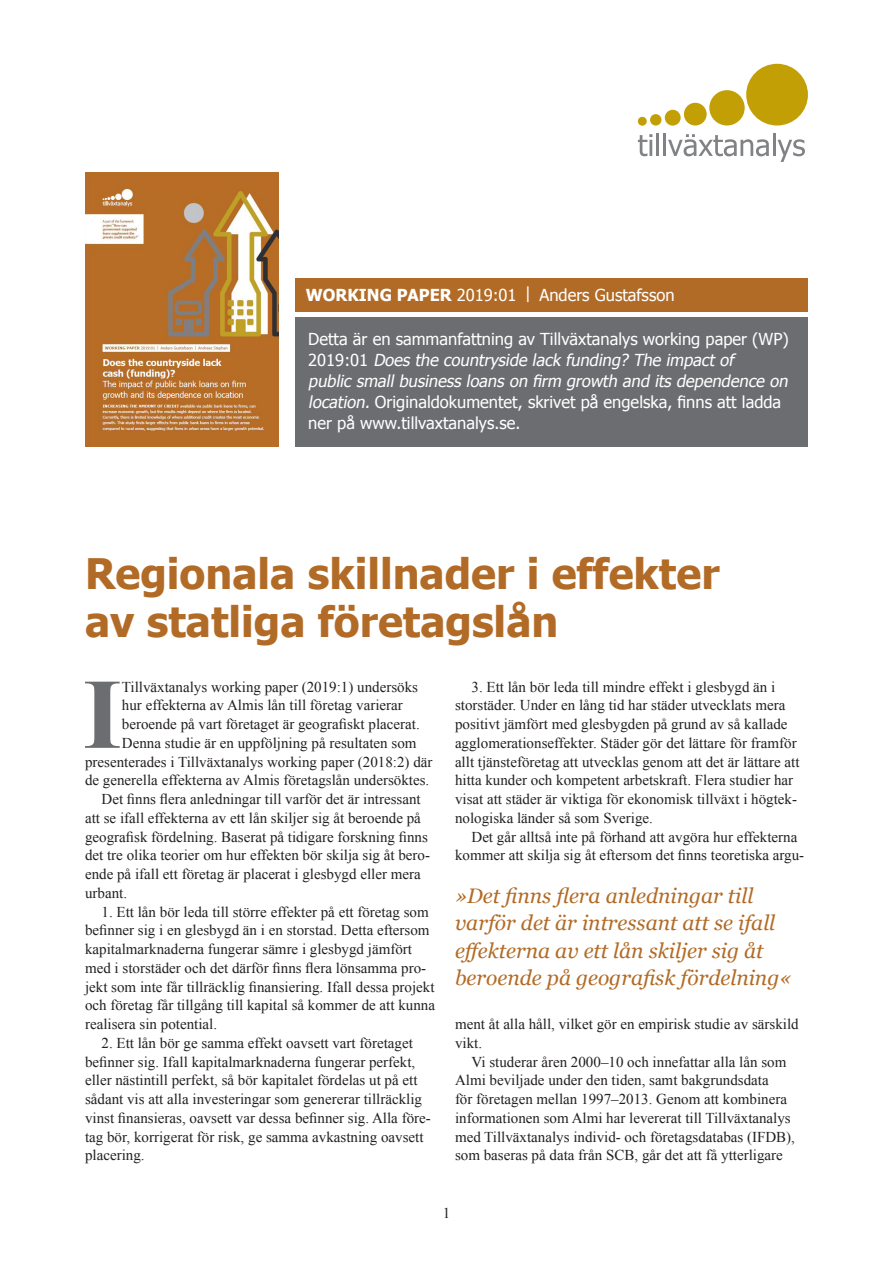
<style>
.page{position:relative;width:893px;height:1263px;background:#fff}
.page>*{position:absolute;margin:0;border:0;box-sizing:border-box;transform-origin:0 0}
.Brödtext_utan_indrag{font:700 99.9px "Times New Roman";color:#6c6d70}
.t1{font:700 42px "Tahoma";color:#b26b26}
.Ryckcitat{font:italic 21px/27px "Georgia";color:#b26b26}
.Rapport{font:16.5px/21px "Tahoma";color:#fff}
.Brödtext{font:15px/18.8px "Times New Roman";color:#231f20}
.Brödtext_utan_indrag-2{font:15px "Times New Roman";color:#231f20}
.s1{font-weight:700}
.s2{font-style:italic}
</style>
<div class="page">
<img style="left:85px;top:173px;width:194px;height:273px">
<svg style="left:638px;top:134px;width:14px;height:22px"></svg>
<hr style="left:656px;top:133px;width:3px;height:23px;background:#808285">
<hr style="left:663px;top:133px;width:3px;height:23px;background:#808285">
<svg style="left:668px;top:134px;width:101px;height:22px"></svg>
<hr style="left:773px;top:133px;width:2px;height:23px;background:#808285">
<svg style="left:777px;top:139px;width:28px;height:23px"></svg>
<div style="left:638px;top:117px;width:9px;height:9px;background:#c39f06;border-radius:50%"></div>
<div style="left:650px;top:114px;width:11px;height:12px;background:#c39f06;border-radius:50%"></div>
<div style="left:665px;top:110px;width:16px;height:16px;background:#c39f06;border-radius:50%"></div>
<div style="left:684px;top:103px;width:23px;height:22px;background:#c39f06;border-radius:50%"></div>
<div style="left:709px;top:90px;width:36px;height:35px;background:#c39f06;border-radius:50%"></div>
<div style="left:746px;top:64px;width:62px;height:61px;background:#c39f06;border-radius:50%"></div>
<div style="left:296px;top:317px;width:512px;height:129px;background:#6c6d70"></div>
<div style="left:296px;top:278px;width:512px;height:34px;background:#b26b26"></div>
<p class="Rapport" style="left:306px;top:283px;width:370px"><span class="s1">WORKING PAPER</span> 2019:01 | Anders Gustafsson</p>
<p class="Rapport" style="left:308px;top:328px;width:482px">Detta är en sammanfattning av Tillväxtanalys working paper (WP)<br>2 0 1 9 : 0 1 <span class="s2">Does the countryside lack funding? The impact of</span></p>
<p class="Rapport" style="left:308px;top:370px;width:484px"><span class="s2">public small business loans on firm growth and its dependence on location.</span> Originaldokumentet, skrivet på engelska, finns att ladda ner på www.tillvaxtanalys.se.</p>
<p class="t1" style="left:85px;top:544px;width:636px">Regionala skillnader i effekter</p>
<p class="t1" style="left:85px;top:592px;width:475px">av statliga företagslån</p>
<p class="Brödtext_utan_indrag" style="left:83px;top:645px;width:40px">I</p>
<p class="Brödtext_utan_indrag-2" style="left:122px;top:676px;width:298px">Tillväxtanalys working paper (2019:1) undersöks</p>
<p class="Brödtext" style="left:455px;top:677px;width:346px;text-indent:16px">3. Ett lån bör leda till mindre effekt i glesbygd än i storstäder. Under en lång tid har städer utvecklats mera positivt jämfört med glesbygden på grund av så kallade agglomerationseffekter. Städer gör det lättare för framför allt tjänsteföretag att utvecklas genom att det är lättare att hitta kunder och kompetent arbetskraft. Flera studier har visat att städer är viktiga för ekonomisk tillväxt i högtek&shy;nologiska länder så som Sverige.</p>
<p class="Brödtext" style="left:455px;top:827px;width:351px;text-indent:16px">Det går alltså inte på förhand att avgöra hur effekterna kommer att skilja sig åt eftersom det finns teoretiska argu-</p>
<p class="Brödtext_utan_indrag-2" style="left:122px;top:695px;width:282px">hur effekterna av Almis lån till företag varierar</p>
<p class="Brödtext_utan_indrag-2" style="left:122px;top:714px;width:299px">beroende på vart företaget är geografiskt placerat.</p>
<p class="Brödtext_utan_indrag-2" style="left:122px;top:733px;width:296px">Denna studie är en uppföljning på resultaten som</p>
<p class="Brödtext_utan_indrag-2" style="left:85px;top:751px;width:349px">presenterades i Tillväxtanalys working paper (2018:2) där</p>
<p class="Brödtext_utan_indrag-2" style="left:85px;top:770px;width:346px">de generella effekterna av Almis företagslån undersöktes.</p>
<p class="Brödtext" style="left:85px;top:789px;width:347px;text-indent:16px">Det finns flera anledningar till varför det är intressant att se ifall effekterna av ett lån skiljer sig åt beroende på geografisk fördelning. Baserat på tidigare forskning finns det tre olika teorier om hur effekten bör skilja sig åt bero&shy;ende på ifall ett företag är placerat i glesbygd eller mera urbant.</p>
<p class="Brödtext" style="left:85px;top:902px;width:351px;text-indent:16px">1. Ett lån bör leda till större effekter på ett företag som befinner sig i en glesbygd än i en storstad. Detta eftersom kapitalmarknaderna fungerar sämre i glesbygd jämfört med i storstäder och det därför finns flera lönsamma pro&shy;jekt som inte får tillräcklig finansiering. Ifall dessa projekt och företag får tillgång till kapital så kommer de att kunna realisera sin potential.</p>
<p class="Brödtext" style="left:85px;top:1033px;width:347px;text-indent:16px">2. Ett lån bör ge samma effekt oavsett vart företaget befinner sig. Ifall kapitalmarknaderna fungerar perfekt, eller nästintill perfekt, så bör kapitalet fördelas ut på ett sådant vis att alla investeringar som genererar tillräcklig vinst finansieras, oavsett var dessa befinner sig. Alla före&shy;tag bör, korrigerat för risk, ge samma avkastning oavsett placering.</p>
<p class="Ryckcitat" style="left:455px;top:883px;width:338px">»Det finns flera anledningar till varför det är intressant att se ifall effekterna av ett lån skiljer sig åt beroende på geografisk fördelning«</p>
<p class="Brödtext" style="left:455px;top:1014px;width:345px">ment åt alla håll, vilket gör en empirisk studie av särskild vikt.</p>
<p class="Brödtext" style="left:455px;top:1052px;width:341px;text-indent:16px">Vi studerar åren 2000–10 och innefattar alla lån som Almi beviljade under den tiden, samt bakgrundsdata<br>för företagen mellan 1997–2013. Genom att kombinera informationen som Almi har levererat till Tillväxtanalys med Tillväxtanalys individ- och företagsdatabas (IFDB), som baseras på data från SCB, går det att få ytterligare</p>
<p class="Brödtext" style="left:443px;top:1203px;width:9px">1</p>
</div>
